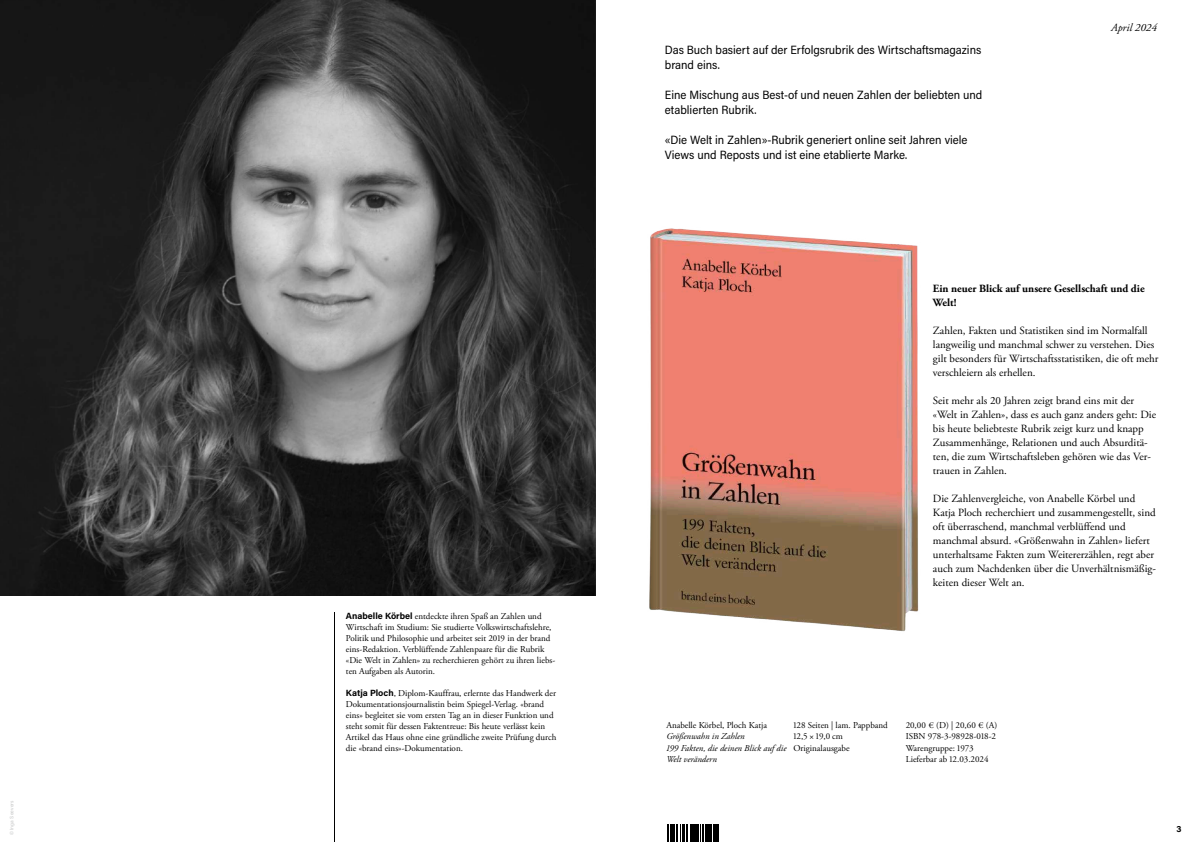
<style>
.page{position:relative;width:1191px;height:842px;background:#fff}
.page>*{position:absolute;margin:0;border:0;box-sizing:border-box;transform-origin:0 0}
.t1{font:12px/15px "Acumin Pro Semi Cond";color:#000}
.t2{font:11px/14px "Adobe Garamond Pro";color:#000}
.t3{font:700 11px/14px "Adobe Garamond Pro";color:#000}
.t4{font:italic 11px "Adobe Garamond Pro";color:#000}
.t5{font:9px/11px "Adobe Garamond Pro";color:#000}
.t6{font:italic 9px/11.5px "Adobe Garamond Pro";color:#000}
.t7{font:700 9px "Acumin Pro";color:#000}
.t8{font:5px "Acumin Pro";letter-spacing:.02em;color:#c5c6c6}
.s1{font-family:"Acumin Pro";font-weight:700}
</style>
<div class="page">
<img style="left:649px;top:228px;width:270px;height:404px">
<svg style="left:667px;top:824px;width:52px;height:1px"></svg>
<svg style="left:667px;top:825px;width:52px;height:17px"></svg>
<img style="left:0;top:0;width:595px;height:595px">
<hr style="left:334px;top:612px;width:1px;height:230px;background:#000">
<p class="t8" style="left:8px;top:835px;width:36px;rotate:-90deg">© Inga Seevers</p>
<p class="t5" style="left:346px;top:611px;width:211px"><span class="s1">Anabelle Körbel</span> entdeckte ihren Spaß an Zahlen und Wirtschaft im Studium: Sie studierte Volkswirtschaftslehre, Politik und Philosophie und arbeitet seit 2019 in der brand eins-Redaktion. Verblüffende Zahlenpaare für die Rubrik «Die Welt in Zahlen» zu recherchieren gehört zu ihren liebs&shy;ten Aufgaben als Autorin.</p>
<p class="t5" style="left:346px;top:688px;width:212px"><span class="s1">Katja Ploch</span>, Diplom-Kauffrau, erlernte das Handwerk der Dokumentationsjournalistin beim Spiegel-Verlag. «brand eins» begleitet sie vom ersten Tag an in dieser Funktion und steht somit für dessen Faktentreue: Bis heute verlässt kein Artikel das Haus ohne eine gründliche zweite Prüfung durch die «brand eins»-Dokumentation.</p>
<h1 class="t1" style="left:665px;top:41px;width:318px">Das Buch basiert auf der Erfolgsrubrik des Wirtschaftsmagazins brand eins.</h1>
<h1 class="t1" style="left:665px;top:86px;width:319px">Eine Mischung aus Best-of und neuen Zahlen der beliebten und etablierten Rubrik.</h1>
<h1 class="t1" style="left:665px;top:132px;width:304px">«Die Welt in Zahlen»-Rubrik generiert online seit Jahren viele<br>Views und Reposts und ist eine etablierte Marke.</h1>
<p class="t4" style="left:1111px;top:21px;width:47px">April 2024</p>
<p class="t3" style="left:933px;top:281px;width:213px">Ein neuer Blick auf unsere Gesellschaft und die<br>Welt!</p>
<p class="t2" style="left:933px;top:323px;width:227px">Zahlen, Fakten und Statistiken sind im Normalfall langweilig und manchmal schwer zu verstehen. Dies gilt besonders für Wirtschaftsstatistiken, die oft mehr verschleiern als erhellen.</p>
<p class="t2" style="left:933px;top:393px;width:225px">Seit mehr als 20 Jahren zeigt brand eins mit der «Welt in Zahlen», dass es auch ganz anders geht: Die bis heute beliebteste Rubrik zeigt kurz und knapp Zusammenhänge, Relationen und auch Absurditä&shy;ten, die zum Wirtschaftsleben gehören wie das Ver&shy;trauen in Zahlen.</p>
<p class="t2" style="left:933px;top:491px;width:224px">Die Zahlenvergleiche, von Anabelle Körbel und Katja Ploch recherchiert und zusammengestellt, sind oft überraschend, manchmal verblüffend und manchmal absurd. «Größenwahn in Zahlen» liefert unterhaltsame Fakten zum Weitererzählen, regt aber auch zum Nachdenken über die Unverhältnismäßig&shy;keiten dieser Welt an.</p>
<p class="t5" style="left:666px;top:719px;width:102px">Anabelle Körbel, Ploch Katja</p>
<p class="t6" style="left:666px;top:731px;width:122px">Größenwahn in Zahlen<br>199 Fakten, die deinen Blick auf die<br>Welt verändern</p>
<p class="t5" style="left:793px;top:719px;width:96px;line-height:11.5px">128 Seiten | lam. Pappband<br>12,5 × 19,0 cm<br>Originalausgabe</p>
<p class="t5" style="left:905px;top:719px;width:93px;line-height:11.5px">20,00 € (D) | 20,60 € (A)<br>ISBN 978-3-98928-018-2<br>Warengruppe: 1973<br>Lieferbar ab 12.03.2024</p>
<p class="t7" style="left:1176px;top:822px;width:7px">3</p>
</div>
